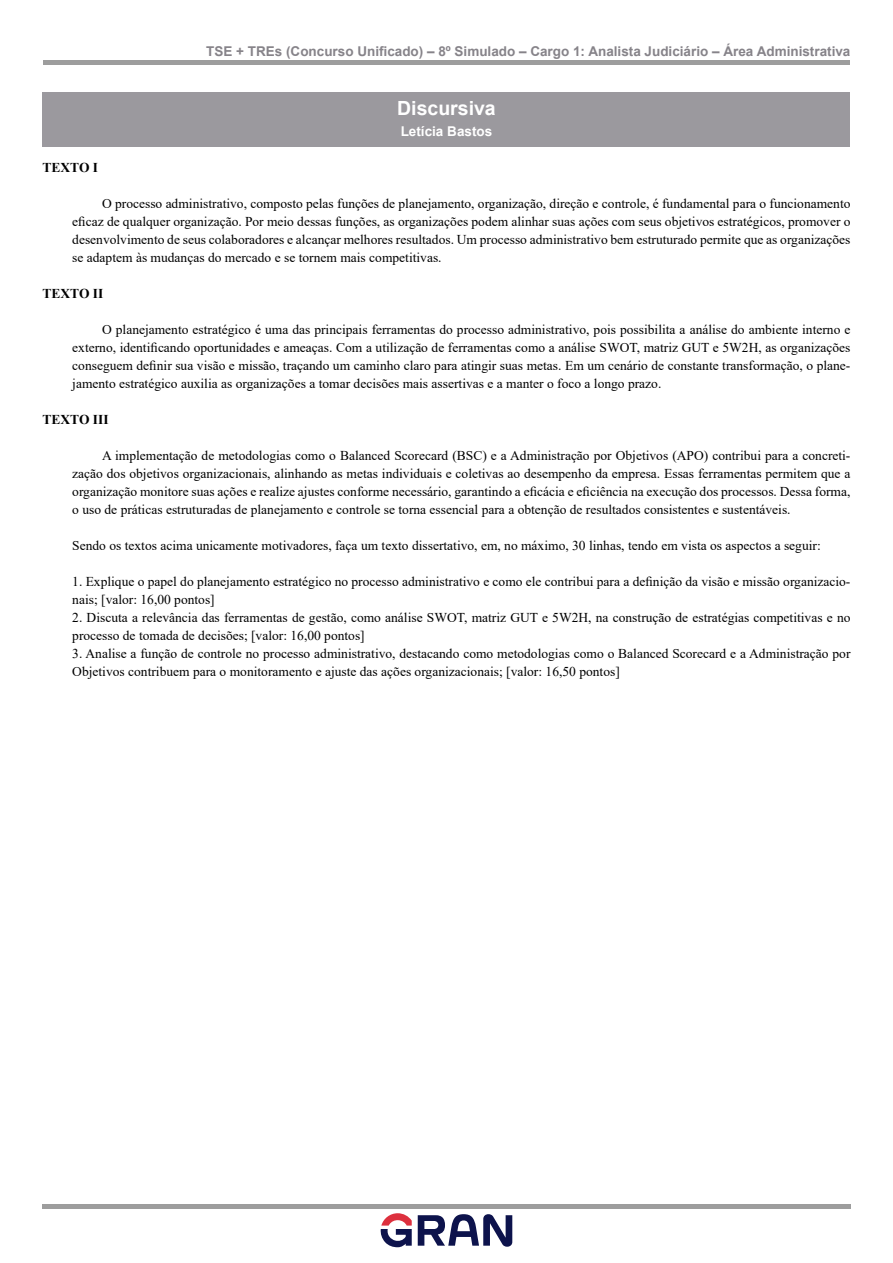
<style>
.page{position:relative;width:893px;height:1263px;background:#fff}
.page>*{position:absolute;margin:0;border:0;box-sizing:border-box;transform-origin:0 0}
.t1{font:700 19.5px "Arial";color:#fff}
.t2{font:13.5px/18px "Times New Roman";color:#000;text-align:justify}
.t3{font:700 13.5px "Arial";color:#868389}
.t4{font:700 13.5px "Times New Roman";color:#000}
.t5{font:700 13.5px "Arial";color:#fff}
</style>
<div class="page">
<div style="left:43px;top:60px;width:807px;height:5px;background:#9d9d9d"></div>
<hr style="left:42px;top:1204px;width:809px;height:4px;background:#9d9d9d">
<svg style="left:381px;top:1213px;width:31px;height:34px"></svg>
<svg style="left:418px;top:1214px;width:94px;height:33px"></svg>
<div style="left:43px;top:92px;width:807px;height:35px;background:#9b999e"></div>
<div style="left:43px;top:117px;width:807px;height:30px;background:#9b999e"></div>
<p class="t3" style="left:206px;top:41px;width:646px">TSE + TREs (Concurso Unificado) – 8º Simulado – Cargo 1: Analista Judiciário – Área Administrativa</p>
<h1 class="t1" style="left:397px;top:94px;width:100px">Discursiva</h1>
<p class="t5" style="left:401px;top:121px;width:93px">Letícia Bastos</p>
<p class="t4" style="left:43px;top:157px;width:57px">TEXTO I</p>
<p class="t2" style="left:72px;top:194px;width:780px;text-indent:30px">O processo administrativo, composto pelas funções de planejamento, organização, direção e controle, é fundamental para o funcionamento eficaz de qualquer organização. Por meio dessas funções, as organizações podem alinhar suas ações com seus objetivos estratégicos, promover o desenvolvimento de seus colaboradores e alcançar melhores resultados. Um processo administrativo bem estruturado permite que as organizações se adaptem às mudanças do mercado e se tornem mais competitivas.</p>
<p class="t4" style="left:43px;top:283px;width:62px">TEXTO II</p>
<p class="t2" style="left:72px;top:320px;width:780px;text-indent:30px">O planejamento estratégico é uma das principais ferramentas do processo administrativo, pois possibilita a análise do ambiente interno e externo, identificando oportunidades e ameaças. Com a utilização de ferramentas como a análise SWOT, matriz GUT e 5W2H, as organizações conseguem definir sua visão e missão, traçando um caminho claro para atingir suas metas. Em um cenário de constante transformação, o plane&shy;jamento estratégico auxilia as organizações a tomar decisões mais assertivas e a manter o foco a longo prazo.</p>
<p class="t4" style="left:43px;top:409px;width:68px">TEXTO III</p>
<p class="t2" style="left:72px;top:446px;width:780px;text-indent:30px">A implementação de metodologias como o Balanced Scorecard (BSC) e a Administração por Objetivos (APO) contribui para a concreti&shy;zação dos objetivos organizacionais, alinhando as metas individuais e coletivas ao desempenho da empresa. Essas ferramentas permitem que a organização monitore suas ações e realize ajustes conforme necessário, garantindo a eficácia e eficiência na execução dos processos. Dessa forma, o uso de práticas estruturadas de planejamento e controle se torna essencial para a obtenção de resultados consistentes e sustentáveis.</p>
<p class="t2" style="left:72px;top:536px;width:750px">Sendo os textos acima unicamente motivadores, faça um texto dissertativo, em, no máximo, 30 linhas, tendo em vista os aspectos a seguir:</p>
<p class="t2" style="left:72px;top:572px;width:780px">1. Explique o papel do planejamento estratégico no processo administrativo e como ele contribui para a definição da visão e missão organizacio&shy;nais; [valor: 16,00 pontos]</p>
<p class="t2" style="left:72px;top:608px;width:780px">2. Discuta a relevância das ferramentas de gestão, como análise SWOT, matriz GUT e 5W2H, na construção de estratégias competitivas e no processo de tomada de decisões; [valor: 16,00 pontos]</p>
<p class="t2" style="left:72px;top:644px;width:780px">3. Analise a função de controle no processo administrativo, destacando como metodologias como o Balanced Scorecard e a Administração por<br>Objetivos contribuem para o monitoramento e ajuste das ações organizacionais; [valor: 16,50 pontos]</p>
</div>
